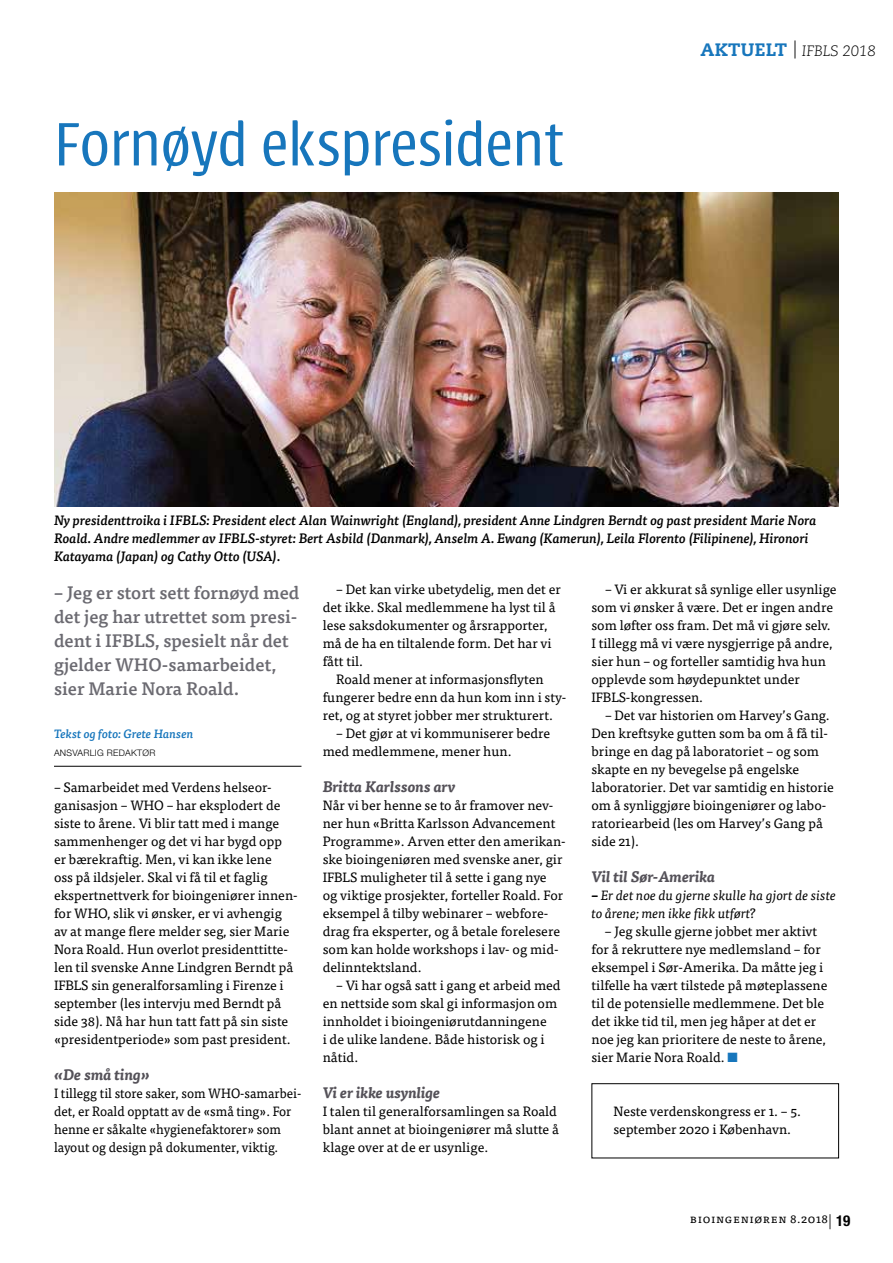
<style>
.page{position:relative;width:893px;height:1263px;background:#fff}
.page>*{position:absolute;margin:0;border:0;box-sizing:border-box;transform-origin:0 0}
.t1{font:300 67.5px "Urbana";letter-spacing:-.015em;color:#1776bc}
.t2{font:500 18px/24px "Tisa Pro";color:#6b6a71}
.t3{font:italic 700 15px "Tisa Pro";color:#545158}
.t4{font:italic 300 15px "Caecilia LT Std";color:#000}
.t5{font:13.5px/18px "Tisa Pro";color:#000}
.t6{font:italic 500 13.5px/18px "Tisa Pro";color:#000}
.t7{font:13.5px/18px "Tisa Pro";color:#000;scale:.95 1}
.t8{font:italic 13.5px/18px "Tisa Pro";color:#000}
.t9{font:italic 500 12px "Tisa Pro";color:#1776bc}
.t10{font:12px "Tisa Pro";letter-spacing:.05em;color:#000}
.t11{font:300 9px "Helvetica Neue LT Pro";letter-spacing:.03em;color:#000}
.s1{font-weight:800;font-style:normal;font-size:18px;color:#1776bc}
.s2{font-style:normal;font-size:18px}
.s3{font-weight:700;font-style:normal}
.s4{font-style:italic}
.s5{color:#1776bc}
.s6{font-family:"Helvetica Neue LT Pro";font-weight:300;font-size:15px}
.s7{font-family:"Helvetica Neue LT Pro";font-weight:700;font-stretch:condensed;font-size:15px}
</style>
<div class="page">
<hr style="left:54px;top:766px;width:247px;height:1px;background:#000">
<img style="left:54px;top:193px;width:785px;height:313px">
<div style="left:591px;top:1083px;width:248px;height:75px;border:1px solid #000"></div>
<h1 class="t1" style="left:54px;top:109px;width:511px">Fornøyd ekspresident</h1>
<p class="t4" style="left:700px;top:43px;width:177px"><span class="s1">AKTUELT</span> <span class="s2">|</span> IFBLS 2018</p>
<p class="t6" style="left:54px;top:510px;width:764px">Ny presidenttroika i IFBLS: President elect Alan Wainwright (England), president Anne Lindgren Berndt og past president Marie Nora<br>Roald. Andre medlemmer av IFBLS-styret: Bert Asbild (Danmark), Anselm A. Ewang (Kamerun), Leila Florento (Filipinene), Hironori<br>Katayama (Japan) og Cathy Otto (USA).</p>
<h2 class="t2" style="left:54px;top:580px;width:247px">– Jeg er stort sett fornøyd med det jeg har utrettet som presi&shy;dent i IFBLS, spesielt når det gjelder WHO-samarbeidet, sier Marie Nora Roald.</h2>
<p class="t9" style="left:54px;top:725px;width:141px">Tekst og foto: Grete Hansen</p>
<p class="t11" style="left:54px;top:747px;width:103px">ANSVARLIG REDAKTØR</p>
<p class="t5" style="left:54px;top:777px;width:245px">– Samarbeidet med Verdens helseor&shy;ganisasjon – WHO – har eksplodert de siste to årene. Vi blir tatt med i mange sammenhenger og det vi har bygd opp<br>er bærekraftig. Men, vi kan ikke lene<br>oss på ildsjeler. Skal vi få til et faglig ekspertnettverk for bioingeniører innen&shy;for WHO, slik vi ønsker, er vi avhengig av at mange flere melder seg, sier Marie Nora Roald. Hun overlot presidenttitte&shy;len til svenske Anne Lindgren Berndt på IFBLS sin generalforsamling i Firenze i september (les intervju med Berndt på side 38). Nå har hun tatt fatt på sin siste «presidentperiode» som past president.</p>
<p class="t3" style="left:54px;top:1063px;width:98px">«De små ting»</p>
<p class="t7" style="left:54px;top:1083px;width:262px">I tillegg til store saker, som WHO-samarbei&shy;det, er Roald opptatt av de «små ting». For henne er såkalte «hygienefaktorer» som layout og design på dokumenter, viktig.</p>
<p class="t5" style="left:323px;top:579px;width:240px;text-indent:14px">– Det kan virke ubetydelig, men det er det ikke. Skal medlemmene ha lyst til å lese saksdokumenter og årsrapporter, må de ha en tiltalende form. Det har vi fått til.</p>
<p class="t5" style="left:323px;top:669px;width:245px;text-indent:14px">Roald mener at informasjonsflyten fungerer bedre enn da hun kom inn i sty&shy;ret, og at styret jobber mer strukturert.</p>
<p class="t5" style="left:323px;top:723px;width:229px;text-indent:14px">– Det gjør at vi kommuniserer bedre med medlemmene, mener hun.</p>
<p class="t3" style="left:323px;top:775px;width:134px">Britta Karlssons arv</p>
<p class="t5" style="left:323px;top:795px;width:245px">Når vi ber henne se to år framover nev&shy;ner hun «Britta Karlsson Advancement Programme». Arven etter den amerikan&shy;ske bioingeniøren med svenske aner, gir IFBLS muligheter til å sette i gang nye<br>og viktige prosjekter, forteller Roald. For eksempel å tilby webinarer – webfore&shy;drag fra eksperter, og å betale forelesere som kan holde workshops i lav- og mid&shy;delinntektsland.</p>
<p class="t5" style="left:323px;top:975px;width:239px;text-indent:14px">– Vi har også satt i gang et arbeid med en nettside som skal gi informasjon om innholdet i bioingeniørutdanningene<br>i de ulike landene. Både historisk og i nåtid.</p>
<p class="t3" style="left:323px;top:1081px;width:119px">Vi er ikke usynlige</p>
<p class="t5" style="left:323px;top:1101px;width:238px">I talen til generalforsamlingen sa Roald blant annet at bioingeniører må slutte å klage over at de er usynlige.</p>
<p class="t5" style="left:591px;top:579px;width:247px;text-indent:14px">– Vi er akkurat så synlige eller usynlige som vi ønsker å være. Det er ingen andre som løfter oss fram. Det må vi gjøre selv.<br>I tillegg må vi være nysgjerrige på andre, sier hun – og forteller samtidig hva hun opplevde som høydepunktet under IFBLS-kongressen.</p>
<p class="t5" style="left:591px;top:705px;width:244px;text-indent:14px">– Det var historien om Harvey’s Gang.<br>Den kreftsyke gutten som ba om å få til&shy;bringe en dag på laboratoriet – og som skapte en ny bevegelse på engelske laboratorier. Det var samtidig en historie om å synliggjøre bioingeniører og labo&shy;ratoriearbeid (les om Harvey’s Gang på side 21).</p>
<p class="t3" style="left:591px;top:865px;width:125px">Vil til Sør-Amerika</p>
<p class="t8" style="left:591px;top:886px;width:246px"><span class="s3">–</span> Er det noe du gjerne skulle ha gjort de siste to årene; men ikke fikk utført?</p>
<p class="t5" style="left:591px;top:921px;width:237px;text-indent:14px"><span class="s4">–</span> Jeg skulle gjerne jobbet mer aktivt for å rekruttere nye medlemsland – for eksempel i Sør-Amerika. Da måtte jeg i tilfelle ha vært tilstede på møteplassene til de potensielle medlemmene. Det ble det ikke tid til, men jeg håper at det er noe jeg kan prioritere de neste to årene, sier Marie Nora Roald. <span class="s5">■</span></p>
<p class="t5" style="left:613px;top:1101px;width:189px">Neste verdenskongress er 1. – 5. september 2020 i København.</p>
<p class="t10" style="left:690px;top:1209px;width:162px">Bioingeniøren 8.2018<span class="s6">|</span> <span class="s7">19</span></p>
</div>
